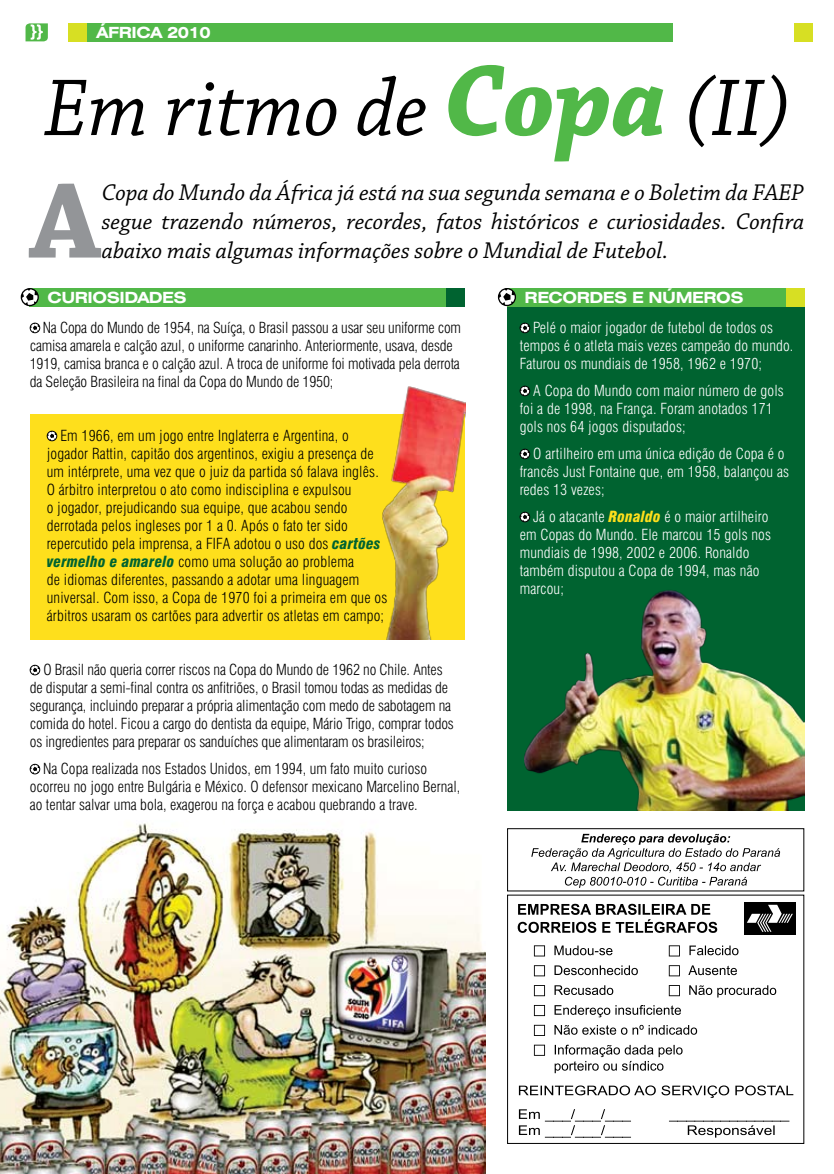
<style>
.page{position:relative;width:834px;height:1174px;background:#fff}
.page>*{position:absolute;margin:0;border:0;box-sizing:border-box;transform-origin:0 0}
.t1{font:700 112.65px "Chaparral Pro";color:#939598}
.t2{font:italic 84.75px "Chaparral Pro";color:#000;scale:.96 1}
.t3{font:italic 24px/28.8px "Chaparral Pro";color:#000;text-align:justify}
.t4{font:700 expanded 15.45px "Swiss 721 BT";letter-spacing:-.03em;color:#fff}
.t5{font:300 condensed 15px/18px "Swiss 721 BT";color:#000}
.t6{font:300 condensed 15px/18px "Swiss 721 BT";letter-spacing:.01em;color:#fff}
.s1{font-weight:700;font-size:106.05px;color:#51b848}
.s2{font-weight:900;font-style:italic;color:#006330}
.s3{font-weight:900;font-style:italic;color:#fedf1c}
</style>
<div class="page">
<img style="left:0;top:823px;width:486px;height:351px">
<div style="left:507px;top:828px;width:297px;height:63px;border:1px solid #000"></div>
<svg style="left:517px;top:903px;width:200px;height:30px"></svg>
<svg style="left:531px;top:834px;width:249px;height:54px"></svg>
<svg style="left:519px;top:1085px;width:274px;height:13px"></svg>
<svg style="left:519px;top:1109px;width:270px;height:28px"></svg>
<svg style="left:534px;top:1044px;width:148px;height:29px"></svg>
<svg style="left:534px;top:1024px;width:163px;height:12px"></svg>
<svg style="left:534px;top:1005px;width:147px;height:12px"></svg>
<svg style="left:534px;top:985px;width:79px;height:11px"></svg>
<svg style="left:534px;top:965px;width:103px;height:11px"></svg>
<svg style="left:534px;top:945px;width:78px;height:11px"></svg>
<svg style="left:668px;top:985px;width:108px;height:12px"></svg>
<svg style="left:668px;top:965px;width:68px;height:11px"></svg>
<svg style="left:668px;top:945px;width:70px;height:11px"></svg>
<div style="left:744px;top:902px;width:51px;height:32px;background:#000"></div>
<svg style="left:747px;top:904px;width:45px;height:27px"></svg>
<div style="left:68px;top:23px;width:604px;height:18px;background:#51b848"></div>
<svg style="left:26px;top:23px;width:22px;height:18px"></svg>
<div style="left:794px;top:23px;width:18px;height:18px;background:#d7df23"></div>
<div style="left:68px;top:23px;width:18px;height:18px;background:#d7df23"></div>
<div style="left:507px;top:288px;width:297px;height:522px;background:#006330"></div>
<div style="left:519px;top:323px;width:11px;height:10px;border:1px solid #000;border-radius:50%"></div>
<svg style="left:520px;top:323px;width:9px;height:10px"></svg>
<div style="left:519px;top:386px;width:11px;height:10px;border:1px solid #000;border-radius:50%"></div>
<svg style="left:520px;top:386px;width:9px;height:10px"></svg>
<div style="left:519px;top:449px;width:11px;height:10px;border:1px solid #000;border-radius:50%"></div>
<svg style="left:520px;top:449px;width:9px;height:10px"></svg>
<div style="left:519px;top:512px;width:11px;height:10px;border:1px solid #000;border-radius:50%"></div>
<svg style="left:520px;top:512px;width:9px;height:10px"></svg>
<div style="left:507px;top:288px;width:297px;height:18px;background:#51b848"></div>
<div style="left:786px;top:288px;width:18px;height:18px;background:#d7df23"></div>
<div style="left:498px;top:288px;width:18px;height:18px;border:1px solid #000;border-radius:50%"></div>
<svg style="left:498px;top:289px;width:17px;height:16px"></svg>
<div style="left:30px;top:288px;width:420px;height:18px;background:#51b848"></div>
<div style="left:446px;top:288px;width:18px;height:18px;background:#006330"></div>
<div style="left:21px;top:288px;width:18px;height:18px;border:1px solid #000;border-radius:50%"></div>
<svg style="left:21px;top:289px;width:17px;height:16px"></svg>
<svg style="left:30px;top:665px;width:10px;height:10px"></svg>
<svg style="left:30px;top:764px;width:10px;height:10px"></svg>
<img style="left:525px;top:590px;width:279px;height:220px">
<svg style="left:30px;top:323px;width:10px;height:10px"></svg>
<div style="left:30px;top:414px;width:434px;height:225px;background:#fedf1c"></div>
<svg style="left:47px;top:431px;width:10px;height:10px"></svg>
<img style="left:382px;top:386px;width:83px;height:253px">
<p class="t4" style="left:97px;top:23px;width:115px">ÁFRICA 2010</p>
<h2 class="t2" style="left:44px;top:62px;width:778px">Em ritmo de <span class="s1">Copa</span> (II)</h2>
<h1 class="t1" style="left:30px;top:155px;width:73px">A</h1>
<h3 class="t3" style="left:102px;top:179px;width:704px">Copa do Mundo da África já está na sua segunda semana e o Boletim da FAEP segue trazendo números, recordes, fatos históricos e curiosidades. Confira abaixo mais algumas informações sobre o Mundial de Futebol.</h3>
<p class="t4" style="left:47px;top:288px;width:141px">CURIOSIDADES</p>
<p class="t4" style="left:524px;top:288px;width:220px">RECORDES E NÚMEROS</p>
<p class="t5" style="left:30px;top:319px;width:432px;text-indent:13px">Na Copa do Mundo de 1954, na Suíça, o Brasil passou a usar seu uniforme com camisa amarela e calção azul, o uniforme canarinho. Anteriormente, usava, desde 1919, camisa branca e o calção azul. A troca de uniforme foi motivada pela derrota da Seleção Brasileira na final da Copa do Mundo de 1950;</p>
<p class="t5" style="left:47px;top:427px;width:342px;text-indent:14px">Em 1966, em um jogo entre Inglaterra e Argentina, o jogador Rattin, capitão dos argentinos, exigiu a presença de um intérprete, uma vez que o juiz da partida só falava inglês.<br>O árbitro interpretou o ato como indisciplina e expulsou<br>o jogador, prejudicando sua equipe, que acabou sendo derrotada pelos ingleses por 1 a 0. Após o fato ter sido repercutido pela imprensa, a FIFA adotou o uso dos <span class="s2">cartões vermelho e amarelo</span> como uma solução ao problema<br>de idiomas diferentes, passando a adotar uma linguagem universal. Com isso, a Copa de 1970 foi a primeira em que os árbitros usaram os cartões para advertir os atletas em campo;</p>
<p class="t5" style="left:30px;top:661px;width:425px;text-indent:14px">O Brasil não queria correr riscos na Copa do Mundo de 1962 no Chile. Antes de disputar a semi-final contra os anfitriões, o Brasil tomou todas as medidas de segurança, incluindo preparar a própria alimentação com medo de sabotagem na comida do hotel. Ficou a cargo do dentista da equipe, Mário Trigo, comprar todos os ingredientes para preparar os sanduíches que alimentaram os brasileiros;</p>
<p class="t5" style="left:30px;top:760px;width:432px;text-indent:13px">Na Copa realizada nos Estados Unidos, em 1994, um fato muito curioso ocorreu no jogo entre Bulgária e México. O defensor mexicano Marcelino Bernal, ao tentar salvar uma bola, exagerou na força e acabou quebrando a trave.</p>
<p class="t6" style="left:519px;top:319px;width:275px;text-indent:14px">Pelé o maior jogador de futebol de todos os tempos é o atleta mais vezes campeão do mundo.<br>Faturou os mundiais de 1958, 1962 e 1970;</p>
<p class="t6" style="left:519px;top:382px;width:265px;text-indent:14px">A Copa do Mundo com maior número de gols foi a de 1998, na França. Foram anotados 171 gols nos 64 jogos disputados;</p>
<p class="t6" style="left:519px;top:445px;width:271px;text-indent:14px">O artilheiro em uma única edição de Copa é o francês Just Fontaine que, em 1958, balançou as redes 13 vezes;</p>
<p class="t6" style="left:519px;top:508px;width:253px;text-indent:14px">Já o atacante <span class="s3">Ronaldo</span> é o maior artilheiro em Copas do Mundo. Ele marcou 15 gols nos mundiais de 1998, 2002 e 2006. Ronaldo também disputou a Copa de 1994, mas não marcou;</p>
</div>
